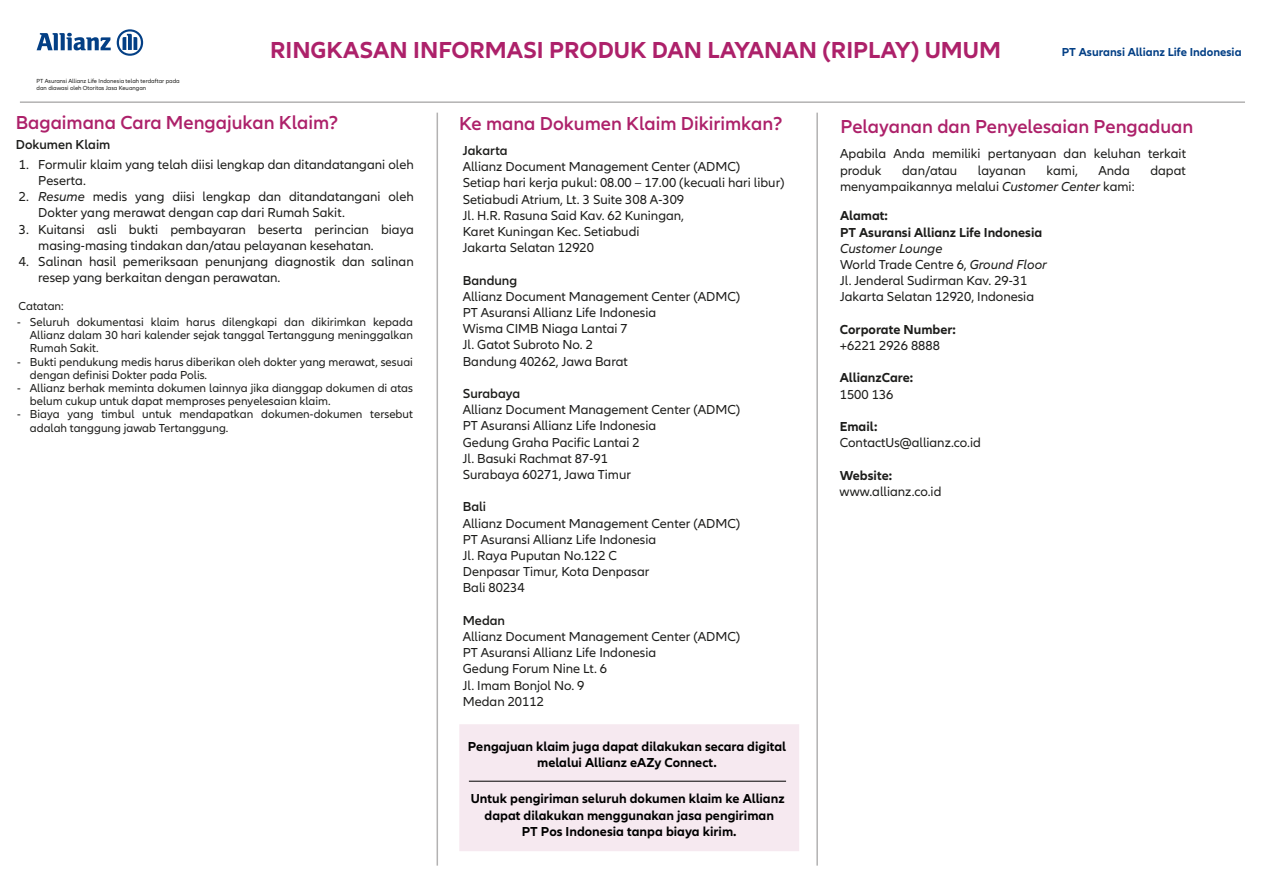
<style>
.page{position:relative;width:1263px;height:893px;background:#fff}
.page>*{position:absolute;margin:0;border:0;box-sizing:border-box;transform-origin:0 0}
.t1{font:700 24px "Allianz Neo";color:#ad216a}
.t2{font:600 19.5px "Allianz Neo";color:#ad216a}
.t3{font:13.5px/16.2px "Allianz Neo";color:#1d1d1b}
.t4{font:700 13.5px/16.2px "Allianz Neo";color:#000;text-align:center}
.t5{font:700 13.5px "Allianz Neo";color:#1d1d1b}
.t6{font:600 13.5px "Allianz Neo";color:#1d1d1b}
.t7{font:12px/13.2px "Allianz Neo";color:#1d1d1b}
.t8{font:700 12px "Allianz Neo";color:#033f85}
.t9{font:6.15px/7.4px "Allianz Neo";color:#1d1d1b}
.s1{font-style:italic}
.s2{font-weight:700}
</style>
<div class="page">
<hr style="left:20px;top:101px;width:1225px;height:2px;background:#b3b2b2">
<svg style="left:37px;top:33px;width:74px;height:17px"></svg>
<svg style="left:117px;top:29px;width:26px;height:27px"></svg>
<hr style="left:437px;top:113px;width:1px;height:753px;background:#b3b2b2">
<hr style="left:816px;top:113px;width:2px;height:753px;background:#b3b2b2">
<div style="left:459px;top:724px;width:340px;height:127px;background:#f6e9f0"></div>
<hr style="left:469px;top:781px;width:317px;height:1px;background:#000">
<h1 class="t1" style="left:270px;top:36px;width:732px">RINGKASAN INFORMASI PRODUK DAN LAYANAN (RIPLAY) UMUM</h1>
<p class="t8" style="left:1062px;top:45px;width:181px">PT Asuransi Allianz Life Indonesia</p>
<p class="t9" style="left:37px;top:77px;width:145px">PT Asuransi Allianz Life Indonesia telah terdaftar pada dan diawasi oleh Otoritas Jasa Keuangan</p>
<h2 class="t2" style="left:16px;top:111px;width:324px">Bagaimana Cara Mengajukan Klaim?</h2>
<p class="t6" style="left:16px;top:136px;width:96px">Dokumen Klaim</p>
<p class="t3" style="left:38px;top:157px;width:377px">Formulir klaim yang telah diisi lengkap dan ditandatangani oleh Peserta.<br><span class="s1">Resume</span> medis yang diisi lengkap dan ditandatangani oleh Dokter yang merawat dengan cap dari Rumah Sakit.<br>Kuitansi asli bukti pembayaran beserta perincian biaya masing-masing tindakan dan/atau pelayanan kesehatan.<br>Salinan hasil pemeriksaan penunjang diagnostik dan salinan resep yang berkaitan dengan perawatan.</p>
<p class="t7" style="left:30px;top:316px;width:385px">Seluruh dokumentasi klaim harus dilengkapi dan dikirimkan kepada Allianz dalam 30 hari kalender sejak tanggal Tertanggung meninggalkan Rumah Sakit.<br>Bukti pendukung medis harus diberikan oleh dokter yang merawat, sesuai dengan definisi Dokter pada Polis.<br>Allianz berhak meminta dokumen lainnya jika dianggap dokumen di atas belum cukup untuk dapat memproses penyelesaian klaim.<br>Biaya yang timbul untuk mendapatkan dokumen-dokumen tersebut adalah tanggung jawab Tertanggung.</p>
<p class="t3" style="left:19px;top:157px;width:12px">1.</p>
<p class="t3" style="left:19px;top:189px;width:12px">2.</p>
<p class="t3" style="left:19px;top:221px;width:12px">3.</p>
<p class="t3" style="left:19px;top:254px;width:12px">4.</p>
<p class="t7" style="left:19px;top:299px;width:47px">Catatan:</p>
<p class="t7" style="left:17px;top:316px;width:5px">-</p>
<p class="t7" style="left:17px;top:355px;width:5px">-</p>
<p class="t7" style="left:17px;top:382px;width:5px">-</p>
<p class="t7" style="left:17px;top:408px;width:5px">-</p>
<h2 class="t2" style="left:459px;top:113px;width:325px">Ke mana Dokumen Klaim Dikirimkan?</h2>
<p class="t6" style="left:463px;top:143px;width:46px">Jakarta</p>
<p class="t3" style="left:463px;top:159px;width:323px">Allianz Document Management Center (ADMC)<br>Setiap hari kerja pukul: 08.00 – 17.00 (kecuali hari libur)<br>Setiabudi Atrium, Lt. 3 Suite 308 A-309<br>Jl. H.R. Rasuna Said Kav. 62 Kuningan,<br>Karet Kuningan Kec. Setiabudi<br>Jakarta Selatan 12920</p>
<p class="t6" style="left:463px;top:272px;width:56px">Bandung</p>
<p class="t3" style="left:463px;top:289px;width:279px">Allianz Document Management Center (ADMC)<br>PT Asuransi Allianz Life Indonesia<br>Wisma CIMB Niaga Lantai 7<br>Jl. Gatot Subroto No. 2<br>Bandung 40262, Jawa Barat</p>
<p class="t6" style="left:463px;top:386px;width:59px">Surabaya</p>
<p class="t3" style="left:463px;top:402px;width:279px">Allianz Document Management Center (ADMC)<br>PT Asuransi Allianz Life Indonesia<br>Gedung Graha Pacific Lantai 2<br>Jl. Basuki Rachmat 87-91<br>Surabaya 60271, Jawa Timur</p>
<p class="t6" style="left:463px;top:499px;width:25px">Bali</p>
<p class="t3" style="left:463px;top:515px;width:279px">Allianz Document Management Center (ADMC)<br>PT Asuransi Allianz Life Indonesia<br>Jl. Raya Puputan No.122 C<br>Denpasar Timur, Kota Denpasar<br>Bali 80234</p>
<p class="t6" style="left:463px;top:613px;width:44px">Medan</p>
<p class="t3" style="left:463px;top:629px;width:279px">Allianz Document Management Center (ADMC)<br>PT Asuransi Allianz Life Indonesia<br>Gedung Forum Nine Lt. 6<br>Jl. Imam Bonjol No. 9<br>Medan 20112</p>
<p class="t4" style="left:468px;top:739px;width:320px">Pengajuan klaim juga dapat dilakukan secara digital melalui Allianz eAZy Connect.</p>
<p class="t4" style="left:471px;top:791px;width:315px">Untuk pengiriman seluruh dokumen klaim ke Allianz dapat dilakukan menggunakan jasa pengiriman<br>PT Pos Indonesia tanpa biaya kirim.</p>
<h2 class="t2" style="left:840px;top:115px;width:354px">Pelayanan dan Penyelesaian Pengaduan</h2>
<p class="t3" style="left:840px;top:146px;width:347px">Apabila Anda memiliki pertanyaan dan keluhan terkait produk</p>
<p class="t3" style="left:902px;top:162px;width:57px">dan/atau</p>
<p class="t3" style="left:978px;top:162px;width:50px">layanan</p>
<p class="t3" style="left:1046px;top:162px;width:33px">kami,</p>
<p class="t3" style="left:1098px;top:162px;width:33px">Anda</p>
<p class="t3" style="left:1150px;top:162px;width:37px">dapat</p>
<p class="t3" style="left:840px;top:172px;width:296px;line-height:29.4px">menyampaikannya melalui <span class="s1">Customer Center</span> kami:<br><span class="s2">Alamat:</span></p>
<p class="t5" style="left:840px;top:224px;width:204px">PT Asuransi Allianz Life Indonesia</p>
<p class="t3" style="left:840px;top:240px;width:208px"><span class="s1">Customer Lounge<br></span>World Trade Centre 6, <span class="s1">Ground Floor<br></span>Jl. Jenderal Sudirman Kav. 29-31<br>Jakarta Selatan 12920, Indonesia</p>
<p class="t5" style="left:840px;top:321px;width:118px">Corporate Number:</p>
<p class="t3" style="left:840px;top:338px;width:102px">+6221 2926 8888</p>
<p class="t5" style="left:840px;top:370px;width:75px">AllianzCare:</p>
<p class="t3" style="left:840px;top:386px;width:55px">1500 136</p>
<p class="t5" style="left:840px;top:419px;width:39px">Email:</p>
<p class="t3" style="left:840px;top:435px;width:143px">ContactUs@allianz.co.id</p>
<p class="t5" style="left:840px;top:467px;width:54px">Website:</p>
<p class="t3" style="left:840px;top:483px;width:103px">www.allianz.co.id</p>
</div>
